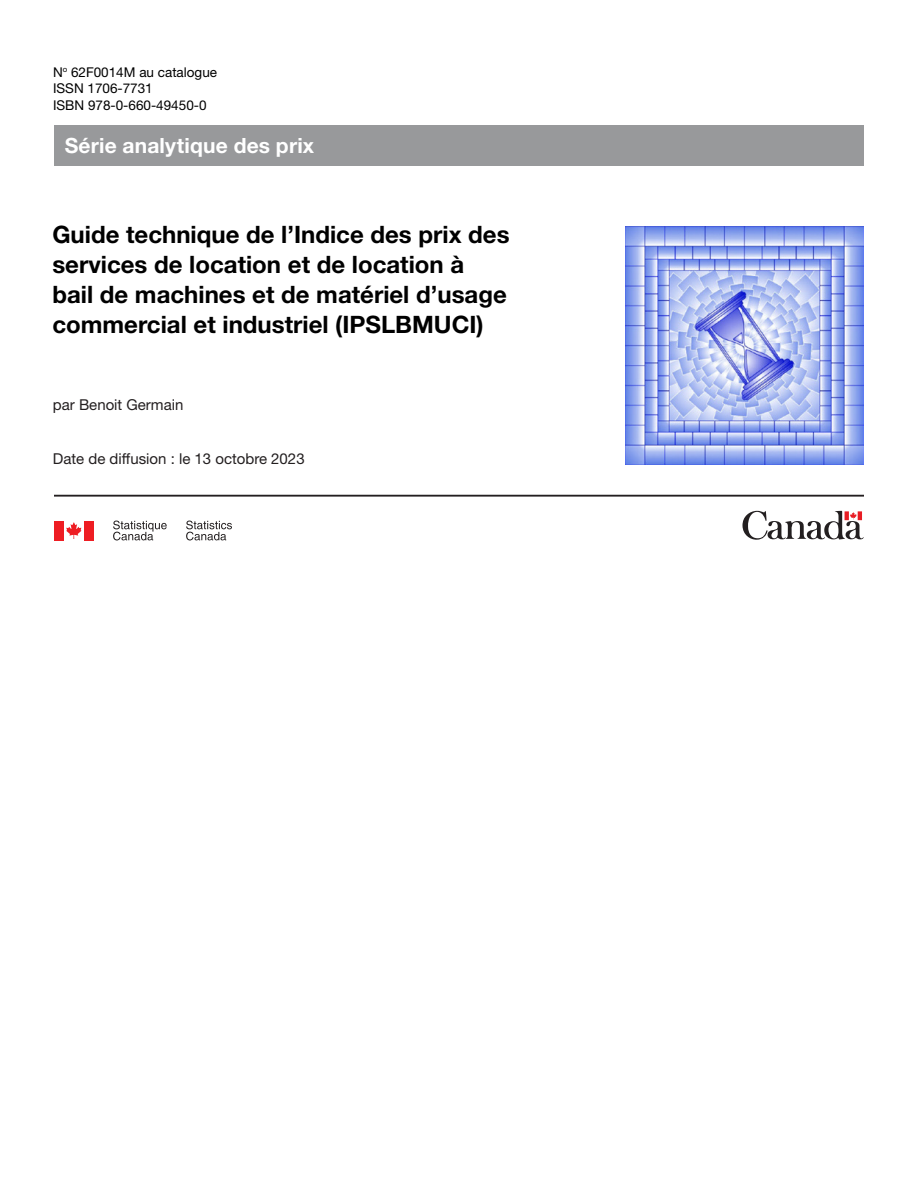
<style>
.page{position:relative;width:918px;height:1188px;background:#fff}
.page>*{position:absolute;margin:0;border:0;box-sizing:border-box;transform-origin:0 0}
.t1{font:700 24px/30px "Helvetica Neue LT Std";color:#000}
.t2{font:700 21px "Helvetica Neue LT Std";letter-spacing:.01em;color:#fff}
.t3{font:15px "Helvetica Neue LT Std";color:#231f20}
.t4{font:13.5px/16.5px "Helvetica Neue LT Std";color:#000}
</style>
<div class="page">
<svg style="left:742px;top:511px;width:122px;height:29px"></svg>
<svg style="left:66px;top:522px;width:16px;height:17px"></svg>
<div style="left:54px;top:521px;width:10px;height:19px;background:#ee1d23"></div>
<div style="left:84px;top:521px;width:10px;height:19px;background:#ee1d23"></div>
<svg style="left:113px;top:521px;width:54px;height:19px"></svg>
<svg style="left:186px;top:521px;width:46px;height:19px"></svg>
<img style="left:625px;top:226px;width:238px;height:238px">
<hr style="left:54px;top:495px;width:810px;height:1px;background:#231f20">
<div style="left:54px;top:125px;width:810px;height:40px;background:#98999b"></div>
<p class="t4" style="left:53px;top:63px;width:166px">N<sup>o</sup> 62F0014M au catalogue<br>ISSN 1706‑7731<br>ISBN 978-0-660-49450-0</p>
<p class="t2" style="left:65px;top:132px;width:251px">Série analytique des prix</p>
<p class="t1" style="left:52px;top:219px;width:459px">Guide technique de l’Indice des prix des services de location et de location à bail de machines et de matériel d’usage commercial et industriel (IPSLBMUCI)</p>
<p class="t3" style="left:53px;top:395px;width:132px">par Benoit Germain</p>
<p class="t3" style="left:53px;top:449px;width:253px">Date de diffusion : le 13 octobre 2023</p>
</div>
